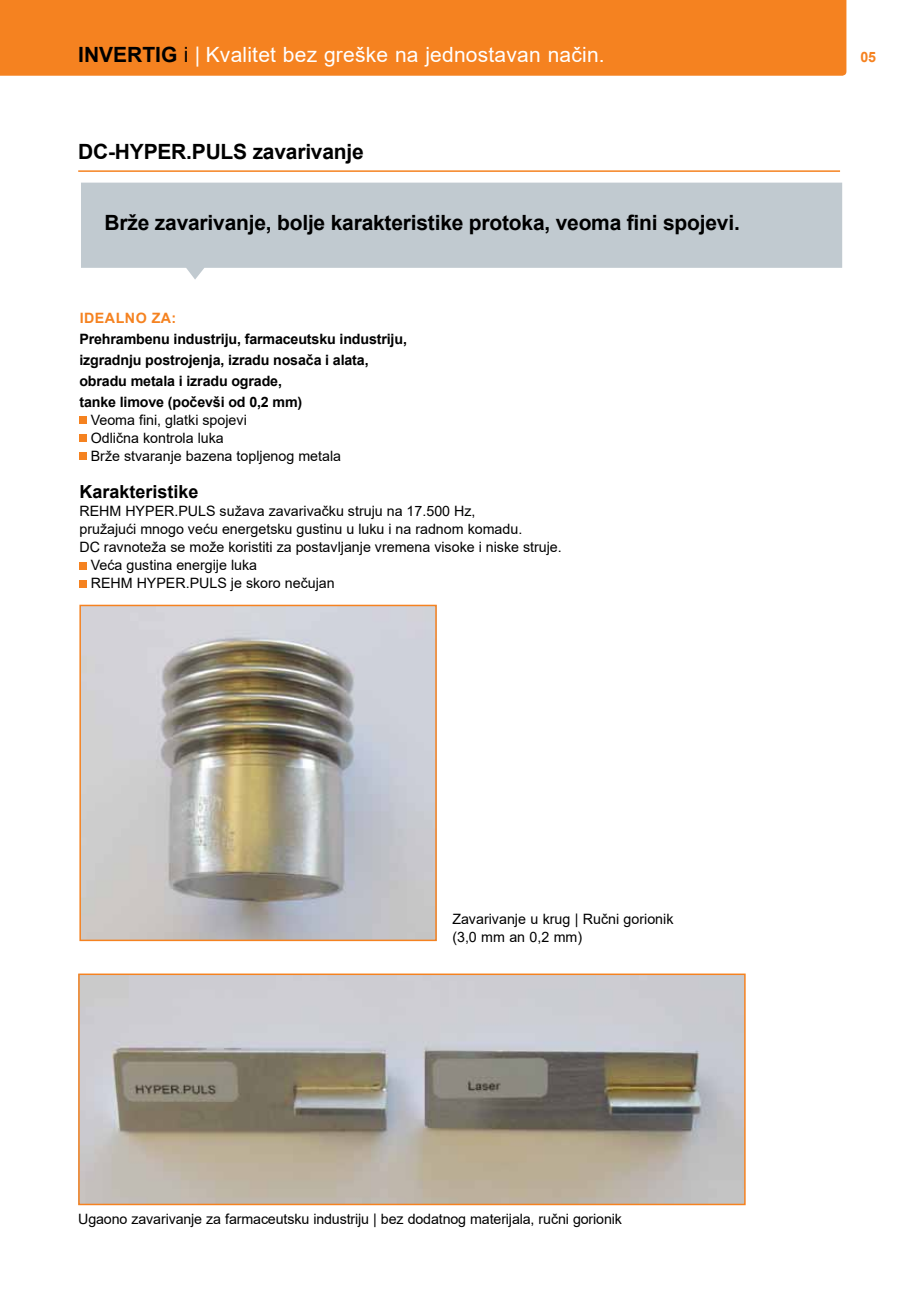
<style>
.page{position:relative;width:906px;height:1289px;background:#fff}
.page>*{position:absolute;margin:0;border:0;box-sizing:border-box;transform-origin:0 0}
.t1{font:700 21px "Arial";letter-spacing:-.01em;color:#000}
.t2{font:21px "Arial";letter-spacing:.01em;color:#fff}
.t3{font:700 18px "Arial";color:#000}
.t4{font:14.25px/18px "Arial";color:#000}
.t5{font:700 14.25px/21px "Arial";letter-spacing:-.01em;color:#000}
.t6{font:700 14.25px "Arial";letter-spacing:.035em;color:#f58220}
.s1{font-weight:700;color:#000}
.s2{color:#000}
</style>
<div class="page">
<div style="left:0;top:0;width:846px;height:76px;background:#f58220"></div>
<hr style="left:78px;top:170px;width:762px;height:2px;background:#f58220">
<img style="left:82px;top:607px;width:352px;height:331px">
<div style="left:79px;top:604px;width:358px;height:337px;border:2px solid #f58220"></div>
<img style="left:81px;top:976px;width:661px;height:226px">
<div style="left:78px;top:973px;width:667px;height:232px;border:2px solid #f58220"></div>
<div style="left:79px;top:417px;width:8px;height:7px;background:#f58220"></div>
<div style="left:79px;top:435px;width:8px;height:7px;background:#f58220"></div>
<div style="left:79px;top:453px;width:8px;height:7px;background:#f58220"></div>
<div style="left:79px;top:562px;width:8px;height:7px;background:#f58220"></div>
<div style="left:79px;top:580px;width:8px;height:7px;background:#f58220"></div>
<svg style="left:81px;top:183px;width:761px;height:96px;background:#c8d0d5"></svg>
<h1 class="t2" style="left:78px;top:40px;width:528px"><span class="s1">INVERTIG</span> <span class="s2">i</span> | Kvalitet bez greške na jednostavan način.</h1>
<p class="t6" style="left:860px;top:47px;width:17px">05</p>
<h1 class="t1" style="left:78px;top:137px;width:287px">DC-HYPER.PULS zavarivanje</h1>
<h1 class="t1" style="left:105px;top:208px;width:637px">Brže zavarivanje, bolje karakteristike protoka, veoma fini spojevi.</h1>
<p class="t6" style="left:80px;top:307px;width:98px">IDEALNO ZA:</p>
<p class="t5" style="left:79px;top:328px;width:329px">Prehrambenu industriju, farmaceutsku industriju, izgradnju postrojenja, izradu nosača i alata, obradu metala i izradu ograde,<br>tanke limove (počevši od 0,2 mm)</p>
<p class="t4" style="left:91px;top:410px;width:252px">Veoma fini, glatki spojevi<br>Odlična kontrola luka<br>Brže stvaranje bazena topljenog metala</p>
<p class="t3" style="left:79px;top:479px;width:121px">Karakteristike</p>
<p class="t4" style="left:79px;top:502px;width:397px">REHM HYPER.PULS sužava zavarivačku struju na 17.500 Hz,</p>
<p class="t4" style="left:79px;top:520px;width:444px">pružajući mnogo veću energetsku gustinu u luku i na radnom komadu.</p>
<p class="t4" style="left:79px;top:538px;width:484px">DC ravnoteža se može koristiti za postavljanje vremena visoke i niske struje.</p>
<p class="t4" style="left:91px;top:556px;width:168px">Veća gustina energije luka</p>
<p class="t4" style="left:91px;top:574px;width:245px">REHM HYPER.PULS je skoro nečujan</p>
<p class="t4" style="left:452px;top:910px;width:223px">Zavarivanje u krug | Ručni gorionik (3,0 mm an 0,2 mm)</p>
<p class="t4" style="left:78px;top:1209px;width:545px">Ugaono zavarivanje za farmaceutsku industriju | bez dodatnog materijala, ručni gorionik</p>
</div>
